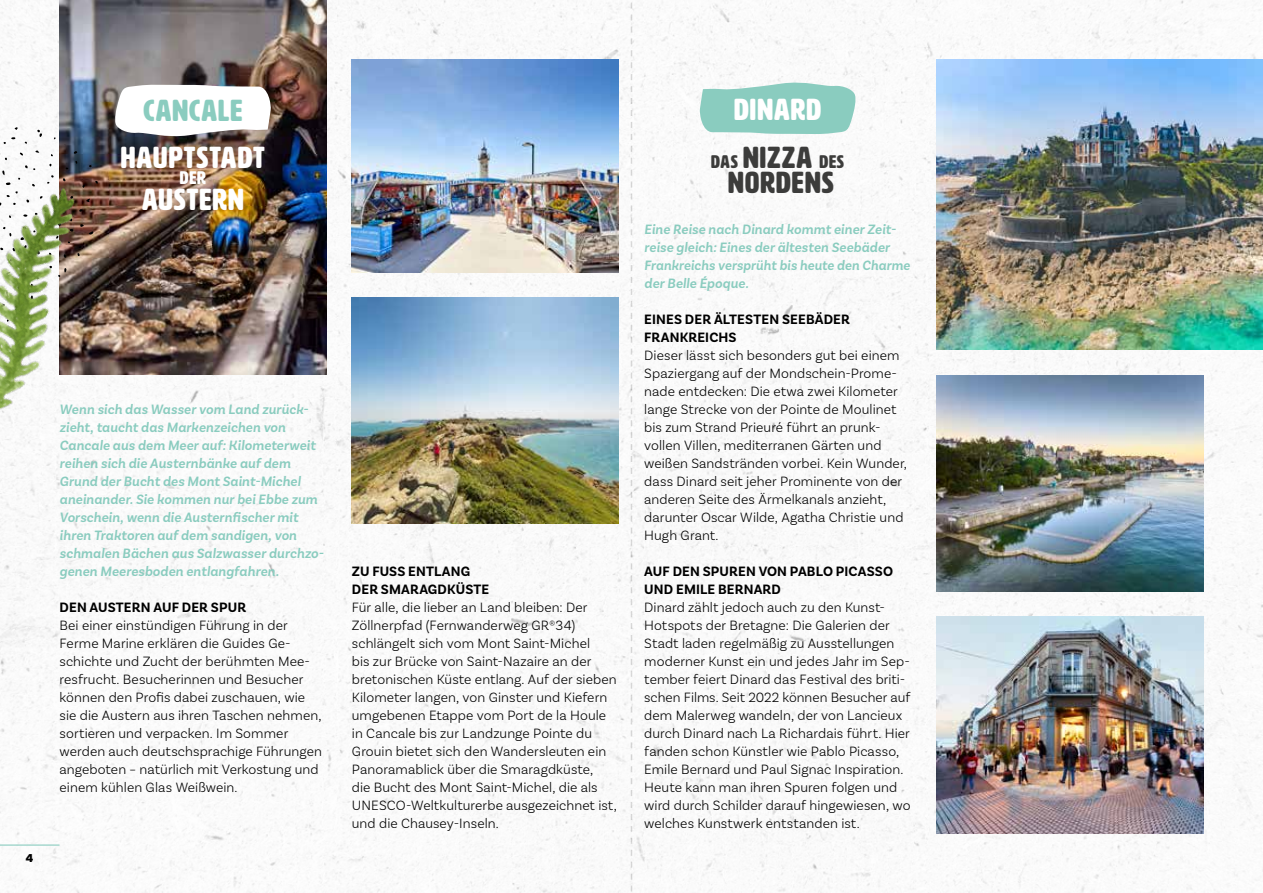
<style>
.page{position:relative;width:1263px;height:893px;background:#fff}
.page>*{position:absolute;margin:0;border:0;box-sizing:border-box;transform-origin:0 0}
.t1{font:30px "HWT Artz";letter-spacing:.035em;color:#fff}
.t2{font:30px "HWT Artz";letter-spacing:.04em;color:#8accbf}
.t3{font:30px "HWT Artz";letter-spacing:.04em;color:#3c3c3b}
.t4{font:18px "HWT Artz";letter-spacing:.04em;color:#3c3c3b}
.t5{font:18px "HWT Artz";color:#fff}
.t6{font:300 14.25px/18px "Basic Sans";letter-spacing:.005em;color:#000}
.t7{font:italic 600 14.25px/18px "Basic Sans";letter-spacing:.01em;color:#8accbf}
.t8{font:700 14.25px/18px "Basic Sans";letter-spacing:.015em;color:#000}
.t9{font:900 12px "Basic Sans";color:#000}
.s1{font-size:30px}
</style>
<div class="page">
<img style="left:0;top:0;width:1263px;height:893px">
<hr style="left:0;top:844px;width:60px;height:2px;background:#8accbf">
<svg style="left:631px;top:0;width:1px;height:893px"></svg>
<img style="left:60px;top:0;width:266px;height:374px">
<img style="left:936px;top:60px;width:327px;height:290px">
<img style="left:936px;top:375px;width:267px;height:217px">
<img style="left:936px;top:617px;width:267px;height:216px">
<img style="left:352px;top:60px;width:267px;height:212px">
<img style="left:352px;top:298px;width:267px;height:225px">
<svg style="left:114px;top:84px;width:157px;height:55px"></svg>
<svg style="left:699px;top:80px;width:157px;height:55px"></svg>
<svg style="left:0;top:127px;width:98px;height:42px"></svg>
<img style="left:0;top:169px;width:165px;height:318px">
<p class="t9" style="left:26px;top:851px;width:9px">4</p>
<h1 class="t2" style="left:143px;top:95px;width:100px">CANCALE</h1>
<h1 class="t1" style="left:734px;top:94px;width:89px">DINARD</h1>
<h1 class="t1" style="left:121px;top:142px;width:145px">HAUPTSTADT</h1>
<p class="t5" style="left:180px;top:169px;width:28px">DER</p>
<h1 class="t1" style="left:142px;top:184px;width:103px">AUSTERN</h1>
<p class="t4" style="left:711px;top:152px;width:134px">DAS <span class="s1">NIZZA</span> DES</p>
<h1 class="t3" style="left:728px;top:167px;width:107px">NORDENS</h1>
<p class="t7" style="left:60px;top:400px;width:266px">Wenn sich das Wasser vom Land zurück&shy;zieht, taucht das Markenzeichen von Cancale aus dem Meer auf: Kilometerweit reihen sich die Austernbänke auf dem Grund der Bucht des Mont Saint-Michel aneinander. Sie kommen nur bei Ebbe zum Vorschein, wenn die Austernfischer mit ihren Traktoren auf dem sandigen, von schmalen Bächen aus Salzwasser durchzo&shy;genen Meeresboden entlangfahren.</p>
<p class="t8" style="left:60px;top:598px;width:188px">DEN AUSTERN AUF DER SPUR</p>
<p class="t6" style="left:60px;top:616px;width:264px">Bei einer einstündigen Führung in der Ferme Marine erklären die Guides Ge&shy;schichte und Zucht der berühmten Mee&shy;resfrucht. Besucherinnen und Besucher können den Profis dabei zuschauen, wie sie die Austern aus ihren Taschen nehmen, sortieren und verpacken. Im Sommer werden auch deutschsprachige Führungen angeboten – natürlich mit Verkostung und einem kühlen Glas Weißwein.</p>
<p class="t8" style="left:352px;top:562px;width:139px">ZU FUSS ENTLANG<br>DER SMARAGDKÜSTE</p>
<p class="t6" style="left:352px;top:598px;width:266px">Für alle, die lieber an Land bleiben: Der Zöllnerpfad (Fernwanderweg GR®34) schlängelt sich vom Mont Saint-Michel<br>bis zur Brücke von Saint-Nazaire an der bretonischen Küste entlang. Auf der sieben Kilometer langen, von Ginster und Kiefern umgebenen Etappe vom Port de la Houle in Cancale bis zur Landzunge Pointe du Grouin bietet sich den Wandersleuten ein Panoramablick über die Smaragdküste,<br>die Bucht des Mont Saint-Michel, die als UNESCO-Weltkulturerbe ausgezeichnet ist, und die Chausey-Inseln.</p>
<p class="t7" style="left:644px;top:220px;width:267px">Eine Reise nach Dinard kommt einer Zeit&shy;reise gleich: Eines der ältesten Seebäder Frankreichs versprüht bis heute den Charme der Belle Époque.</p>
<p class="t8" style="left:644px;top:310px;width:207px">EINES DER ÄLTESTEN SEEBÄDER<br>FRANKREICHS</p>
<p class="t6" style="left:644px;top:346px;width:264px">Dieser lässt sich besonders gut bei einem Spaziergang auf der Mondschein-Prome&shy;nade entdecken: Die etwa zwei Kilometer lange Strecke von der Pointe de Moulinet bis zum Strand Prieuré führt an prunk&shy;vollen Villen, mediterranen Gärten und weißen Sandstränden vorbei. Kein Wunder, dass Dinard seit jeher Prominente von der anderen Seite des Ärmelkanals anzieht, darunter Oscar Wilde, Agatha Christie und Hugh Grant.</p>
<p class="t8" style="left:644px;top:562px;width:250px">AUF DEN SPUREN VON PABLO PICASSO<br>UND EMILE BERNARD</p>
<p class="t6" style="left:644px;top:598px;width:268px">Dinard zählt jedoch auch zu den Kunst-Hotspots der Bretagne: Die Galerien der Stadt laden regelmäßig zu Ausstellungen moderner Kunst ein und jedes Jahr im Sep&shy;tember feiert Dinard das Festival des briti&shy;schen Films. Seit 2022 können Besucher auf dem Malerweg wandeln, der von Lancieux durch Dinard nach La Richardais führt. Hier fanden schon Künstler wie Pablo Picasso, Emile Bernard und Paul Signac Inspiration.<br>Heute kann man ihren Spuren folgen und wird durch Schilder darauf hingewiesen, wo welches Kunstwerk entstanden ist.</p>
</div>
